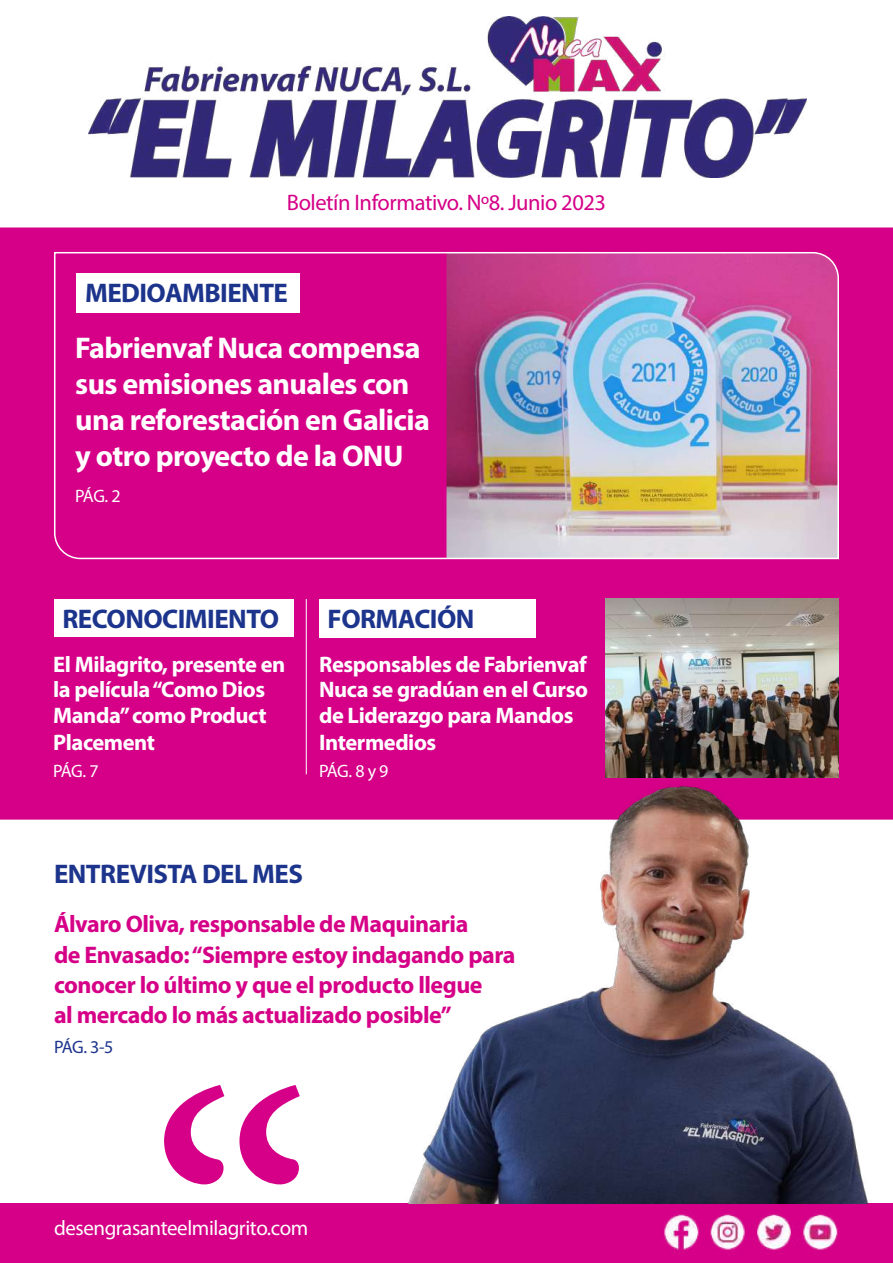
<style>
.page{position:relative;width:893px;height:1263px;background:#fff}
.page>*{position:absolute;margin:0;border:0;box-sizing:border-box;transform-origin:0 0}
.t1{font:700 30px/36px "Myriad Pro";letter-spacing:-.02em;color:#fff}
.t2{font:700 27px "Myriad Pro";letter-spacing:-.02em;color:#1c348c}
.t3{font:700 24px/30px "Myriad Pro";letter-spacing:-.02em;color:#d50087}
.t4{font:700 22.5px/26px "Myriad Pro";letter-spacing:-.02em;color:#fff}
.t5{font:22.5px "Myriad Pro";letter-spacing:-.02em;color:#d50087}
.t6{font:21px "Myriad Pro";letter-spacing:-.02em;color:#fff}
.t7{font:18px "Myriad Pro";letter-spacing:-.07em;color:#fff}
.t8{font:18px "Myriad Pro";color:#1c348c}
</style>
<div class="page">
<div style="left:0;top:227px;width:893px;height:593px;background:#d50087"></div>
<img style="left:89px;top:16px;width:717px;height:162px">
<div style="left:0;top:1204px;width:893px;height:59px;background:#d50087"></div>
<hr style="left:306px;top:599px;width:1px;height:175px;background:#fff">
<img style="left:53px;top:251px;width:787px;height:309px">
<div style="left:77px;top:273px;width:223px;height:39px;background:#fff"></div>
<div style="left:54px;top:599px;width:240px;height:37px;background:#fff"></div>
<div style="left:319px;top:599px;width:217px;height:38px;background:#fff"></div>
<img style="left:400px;top:767px;width:493px;height:437px">
<svg style="left:164px;top:1085px;width:136px;height:99px"></svg>
<img style="left:605px;top:599px;width:234px;height:179px">
<p class="t5" style="left:287px;top:189px;width:321px">Boletín Informativo. Nº8. Junio 2023</p>
<p class="t2" style="left:85px;top:275px;width:205px">MEDIOAMBIENTE</p>
<h1 class="t1" style="left:75px;top:329px;width:356px">Fabrienvaf Nuca compensa sus emisiones anuales con una reforestación en Galicia y otro proyecto de la ONU</h1>
<p class="t7" style="left:75px;top:485px;width:47px">PÁG. 2</p>
<p class="t2" style="left:63px;top:601px;width:218px">RECONOCIMIENTO</p>
<p class="t2" style="left:328px;top:601px;width:148px">FORMACIÓN</p>
<p class="t4" style="left:53px;top:650px;width:234px">El Milagrito, presente en la película “Como Dios<br>Manda” como Product<br>Placement</p>
<p class="t7" style="left:53px;top:759px;width:47px">PÁG. 7</p>
<p class="t4" style="left:319px;top:650px;width:270px">Responsables de Fabrienvaf<br>Nuca se gradúan en el Curso de Liderazgo para Mandos<br>Intermedios</p>
<p class="t7" style="left:319px;top:759px;width:71px">PÁG. 8 y 9</p>
<p class="t2" style="left:54px;top:856px;width:251px">ENTREVISTA DEL MES</p>
<p class="t3" style="left:54px;top:909px;width:463px">Álvaro Oliva, responsable de Maquinaria<br>de Envasado: “Siempre estoy indagando para conocer lo último y que el producto llegue<br>al mercado lo más actualizado posible”</p>
<p class="t8" style="left:54px;top:1035px;width:61px">PÁG. 3-5</p>
<p class="t6" style="left:54px;top:1215px;width:256px">desengrasanteelmilagrito.com</p>
</div>
